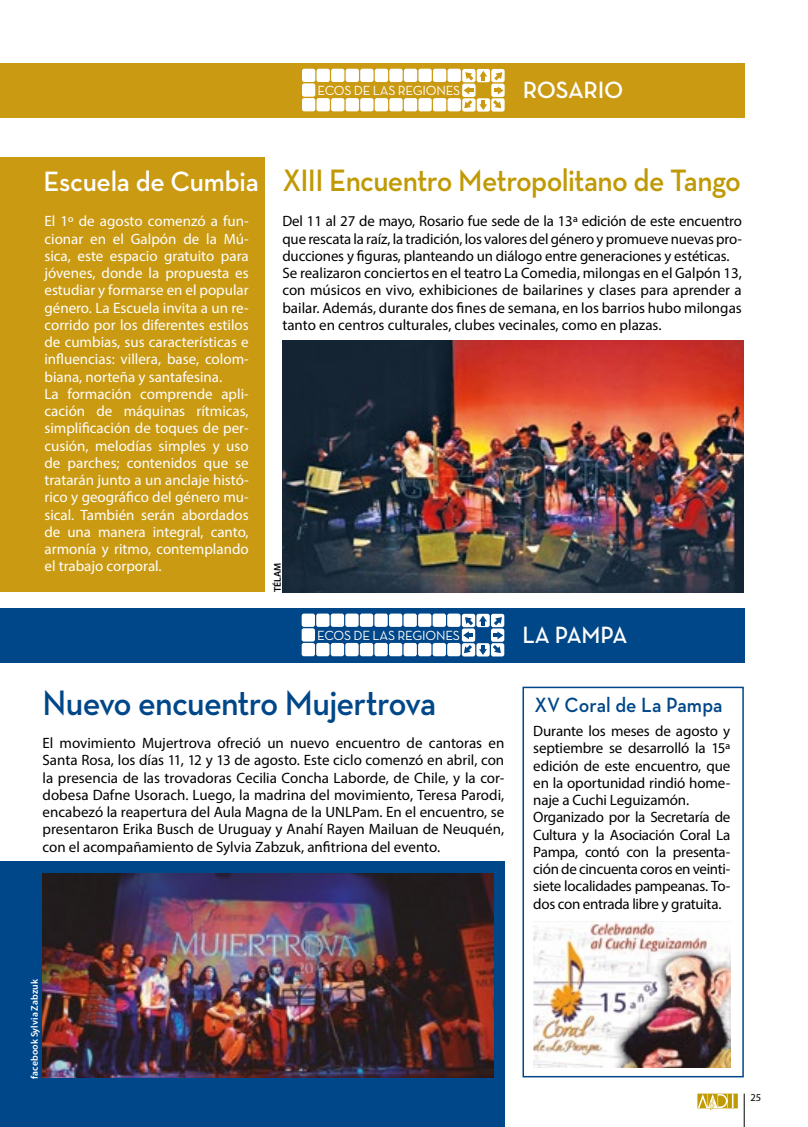
<style>
.page{position:relative;width:808px;height:1127px;background:#fff}
.page>*{position:absolute;margin:0;border:0;box-sizing:border-box;transform-origin:0 0}
.t1{font:600 36px "Neutra Text";letter-spacing:-.025em;color:#004789;scale:.94 1}
.t2{font:600 31.5px "Neutra Text";letter-spacing:-.025em;color:#c09a05;scale:.93 1}
.t3{font:600 24px "Neutra Text";letter-spacing:-.015em;color:#fff}
.t4{font:600 24px "Neutra Text";letter-spacing:-.015em;color:#fff;scale:.95 1}
.t5{font:600 21px "Neutra Text";color:#004789;scale:.94 1}
.t6{font:15px/17.2px "Myriad Pro";letter-spacing:-.01em;color:#000}
.t7{font:15px/17.2px "Myriad Pro";color:#fff}
.t8{font:13.5px "Neutra Text";letter-spacing:-.02em;color:#fff}
.t9{font:10.5px "Myriad Pro";color:#000}
.t10{font:600 9.75px "Myriad Pro";letter-spacing:.005em;color:#fff}
.t11{font:600 9.75px "Myriad Pro";letter-spacing:.01em;color:#000}
.s1{font-size:28.5px;color:#fff}
</style>
<div class="page">
<hr style="left:744px;top:1093px;width:1px;height:34px;background:#000">
<svg style="left:697px;top:1093px;width:41px;height:17px"></svg>
<div style="left:0;top:63px;width:744px;height:54px;background:#ca9a12"></div>
<div style="left:302px;top:69px;width:13px;height:13px;background:#fff;border-radius:2px"></div>
<div style="left:316px;top:69px;width:14px;height:13px;background:#fff;border-radius:2px"></div>
<div style="left:331px;top:69px;width:13px;height:13px;background:#fff;border-radius:2px"></div>
<div style="left:346px;top:69px;width:13px;height:13px;background:#fff;border-radius:2px"></div>
<div style="left:360px;top:69px;width:13px;height:13px;background:#fff;border-radius:2px"></div>
<div style="left:375px;top:69px;width:13px;height:13px;background:#fff;border-radius:2px"></div>
<div style="left:389px;top:69px;width:14px;height:13px;background:#fff;border-radius:2px"></div>
<div style="left:404px;top:69px;width:13px;height:13px;background:#fff;border-radius:2px"></div>
<div style="left:418px;top:69px;width:14px;height:13px;background:#fff;border-radius:2px"></div>
<div style="left:433px;top:69px;width:13px;height:13px;background:#fff;border-radius:2px"></div>
<div style="left:447px;top:69px;width:14px;height:13px;background:#fff;border-radius:2px"></div>
<div style="left:302px;top:83px;width:13px;height:14px;background:#fff;border-radius:2px"></div>
<div style="left:302px;top:98px;width:13px;height:13px;background:#fff;border-radius:2px"></div>
<div style="left:316px;top:98px;width:14px;height:13px;background:#fff;border-radius:2px"></div>
<div style="left:331px;top:98px;width:13px;height:13px;background:#fff;border-radius:2px"></div>
<div style="left:346px;top:98px;width:13px;height:13px;background:#fff;border-radius:2px"></div>
<div style="left:360px;top:98px;width:13px;height:13px;background:#fff;border-radius:2px"></div>
<div style="left:375px;top:98px;width:13px;height:13px;background:#fff;border-radius:2px"></div>
<div style="left:389px;top:98px;width:14px;height:13px;background:#fff;border-radius:2px"></div>
<div style="left:404px;top:98px;width:13px;height:13px;background:#fff;border-radius:2px"></div>
<div style="left:418px;top:98px;width:14px;height:13px;background:#fff;border-radius:2px"></div>
<div style="left:433px;top:98px;width:13px;height:13px;background:#fff;border-radius:2px"></div>
<div style="left:447px;top:98px;width:14px;height:13px;background:#fff;border-radius:2px"></div>
<div style="left:462px;top:69px;width:13px;height:13px;background:#fff;border-radius:2px"></div>
<div style="left:477px;top:69px;width:13px;height:13px;background:#fff;border-radius:2px"></div>
<div style="left:491px;top:69px;width:14px;height:13px;background:#fff;border-radius:2px"></div>
<div style="left:462px;top:84px;width:13px;height:13px;background:#fff;border-radius:2px"></div>
<div style="left:491px;top:84px;width:14px;height:13px;background:#fff;border-radius:2px"></div>
<div style="left:462px;top:98px;width:13px;height:14px;background:#fff;border-radius:2px"></div>
<div style="left:477px;top:98px;width:13px;height:14px;background:#fff;border-radius:2px"></div>
<div style="left:491px;top:98px;width:14px;height:14px;background:#fff;border-radius:2px"></div>
<svg style="left:479px;top:71px;width:8px;height:10px"></svg>
<svg style="left:463px;top:86px;width:10px;height:8px"></svg>
<svg style="left:494px;top:87px;width:10px;height:7px"></svg>
<svg style="left:465px;top:72px;width:8px;height:8px"></svg>
<svg style="left:494px;top:72px;width:8px;height:8px"></svg>
<svg style="left:479px;top:100px;width:8px;height:10px"></svg>
<svg style="left:493px;top:100px;width:8px;height:8px"></svg>
<svg style="left:464px;top:100px;width:8px;height:8px"></svg>
<div style="left:0;top:157px;width:264px;height:435px;background:#ca9a12"></div>
<img style="left:282px;top:340px;width:462px;height:252px">
<div style="left:0;top:608px;width:744px;height:54px;background:#004789"></div>
<div style="left:302px;top:613px;width:13px;height:14px;background:#fff;border-radius:2px"></div>
<div style="left:316px;top:613px;width:13px;height:14px;background:#fff;border-radius:2px"></div>
<div style="left:331px;top:613px;width:13px;height:14px;background:#fff;border-radius:2px"></div>
<div style="left:345px;top:613px;width:14px;height:14px;background:#fff;border-radius:2px"></div>
<div style="left:360px;top:613px;width:13px;height:14px;background:#fff;border-radius:2px"></div>
<div style="left:374px;top:613px;width:14px;height:14px;background:#fff;border-radius:2px"></div>
<div style="left:389px;top:613px;width:13px;height:14px;background:#fff;border-radius:2px"></div>
<div style="left:403px;top:613px;width:14px;height:14px;background:#fff;border-radius:2px"></div>
<div style="left:418px;top:613px;width:13px;height:14px;background:#fff;border-radius:2px"></div>
<div style="left:433px;top:613px;width:13px;height:14px;background:#fff;border-radius:2px"></div>
<div style="left:447px;top:613px;width:13px;height:14px;background:#fff;border-radius:2px"></div>
<div style="left:302px;top:628px;width:13px;height:13px;background:#fff;border-radius:2px"></div>
<div style="left:302px;top:643px;width:13px;height:13px;background:#fff;border-radius:2px"></div>
<div style="left:316px;top:643px;width:13px;height:13px;background:#fff;border-radius:2px"></div>
<div style="left:331px;top:643px;width:13px;height:13px;background:#fff;border-radius:2px"></div>
<div style="left:345px;top:643px;width:14px;height:13px;background:#fff;border-radius:2px"></div>
<div style="left:360px;top:643px;width:13px;height:13px;background:#fff;border-radius:2px"></div>
<div style="left:374px;top:643px;width:14px;height:13px;background:#fff;border-radius:2px"></div>
<div style="left:389px;top:643px;width:13px;height:13px;background:#fff;border-radius:2px"></div>
<div style="left:403px;top:643px;width:14px;height:13px;background:#fff;border-radius:2px"></div>
<div style="left:418px;top:643px;width:13px;height:13px;background:#fff;border-radius:2px"></div>
<div style="left:433px;top:643px;width:13px;height:13px;background:#fff;border-radius:2px"></div>
<div style="left:447px;top:643px;width:13px;height:13px;background:#fff;border-radius:2px"></div>
<div style="left:462px;top:614px;width:13px;height:13px;background:#fff;border-radius:2px"></div>
<div style="left:476px;top:614px;width:14px;height:13px;background:#fff;border-radius:2px"></div>
<div style="left:491px;top:614px;width:13px;height:13px;background:#fff;border-radius:2px"></div>
<div style="left:462px;top:628px;width:13px;height:14px;background:#fff;border-radius:2px"></div>
<div style="left:491px;top:628px;width:13px;height:14px;background:#fff;border-radius:2px"></div>
<div style="left:462px;top:643px;width:13px;height:13px;background:#fff;border-radius:2px"></div>
<div style="left:476px;top:643px;width:14px;height:13px;background:#fff;border-radius:2px"></div>
<div style="left:491px;top:643px;width:13px;height:13px;background:#fff;border-radius:2px"></div>
<svg style="left:479px;top:616px;width:8px;height:10px"></svg>
<svg style="left:463px;top:631px;width:10px;height:8px"></svg>
<svg style="left:493px;top:631px;width:10px;height:8px"></svg>
<svg style="left:465px;top:617px;width:8px;height:8px"></svg>
<svg style="left:494px;top:617px;width:8px;height:8px"></svg>
<svg style="left:479px;top:645px;width:8px;height:10px"></svg>
<svg style="left:493px;top:645px;width:8px;height:8px"></svg>
<svg style="left:464px;top:645px;width:8px;height:8px"></svg>
<div style="left:0;top:861px;width:504px;height:266px;background:#004789"></div>
<div style="left:522px;top:687px;width:222px;height:390px;border:2px solid #004789"></div>
<img style="left:42px;top:873px;width:451px;height:204px">
<img style="left:533px;top:921px;width:197px;height:146px">
<p class="t8" style="left:318px;top:82px;width:144px">ECOS DE LAS REGIONES</p>
<h3 class="t3" style="left:523px;top:75px;width:102px">ROSARIO</h3>
<h2 class="t2" style="left:43px;top:161px;width:752px"><span class="s1">Escuela de Cumbia</span> XIII Encuentro Metropolitano de Tango</h2>
<p class="t7" style="left:44px;top:212px;width:206px">El 1º de agosto comenzó a fun&shy;cionar en el Galpón de la Mú&shy;sica, este espacio gratuito para jóvenes, donde la propuesta es estudiar y formarse en el popular género. La Escuela invita a un re&shy;corrido por los diferentes estilos de cumbias, sus características e influencias: villera, base, colom&shy;biana, norteña y santafesina.<br>La formación comprende apli&shy;cación de máquinas rítmicas, simplificación de toques de per&shy;cusión, melodías simples y uso de parches; contenidos que se tratarán junto a un anclaje histó&shy;rico y geográfico del género mu&shy;sical. También serán abordados de una manera integral, canto, armonía y ritmo, contemplando el trabajo corporal.</p>
<p class="t6" style="left:282px;top:212px;width:461px">Del 11 al 27 de mayo, Rosario fue sede de la 13ª edición de este encuentro que rescata la raíz, la tradición, los valores del género y promueve nuevas pro&shy;ducciones y figuras, planteando un diálogo entre generaciones y estéticas.<br>Se realizaron conciertos en el teatro La Comedia, milongas en el Galpón 13, con músicos en vivo, exhibiciones de bailarines y clases para aprender a bailar. Además, durante dos fines de semana, en los barrios hubo milongas tanto en centros culturales, clubes vecinales, como en plazas.</p>
<p class="t11" style="left:271px;top:592px;width:31px;rotate:-90deg">TÉLAM</p>
<p class="t8" style="left:317px;top:627px;width:144px">ECOS DE LAS REGIONES</p>
<h3 class="t4" style="left:522px;top:620px;width:112px">LA PAMPA</h3>
<h1 class="t1" style="left:43px;top:681px;width:420px">Nuevo encuentro Mujertrova</h1>
<h3 class="t5" style="left:534px;top:692px;width:202px">XV Coral de La Pampa</h3>
<p class="t6" style="left:533px;top:722px;width:199px">Durante los meses de agosto y septiembre se desarrolló la 15ª edición de este encuentro, que en la oportunidad rindió home&shy;naje a Cuchi Leguizamón.<br>Organizado por la Secretaría de<br>Cultura y la Asociación Coral La<br>Pampa, contó con la presenta&shy;ción de cincuenta coros en veinti&shy;siete localidades pampeanas. To&shy;dos con entrada libre y gratuita.</p>
<p class="t6" style="left:43px;top:734px;width:463px;text-align:justify">El movimiento Mujertrova ofreció un nuevo encuentro de cantoras en Santa Rosa, los días 11, 12 y 13 de agosto. Este ciclo comenzó en abril, con la presencia de las trovadoras Cecilia Concha Laborde, de Chile, y la cor&shy;dobesa Dafne Usorach. Luego, la madrina del movimiento, Teresa Parodi, encabezó la reapertura del Aula Magna de la UNLPam. En el encuentro, se presentaron Erika Busch de Uruguay y Anahí Rayen Mailuan de Neuquén, con el acompañamiento de Sylvia Zabzuk, anfitriona del evento.</p>
<p class="t10" style="left:28px;top:1079px;width:101px;rotate:-90deg">facebook Sylvia Zabzuk</p>
<p class="t9" style="left:750px;top:1091px;width:12px">25</p>
</div>
